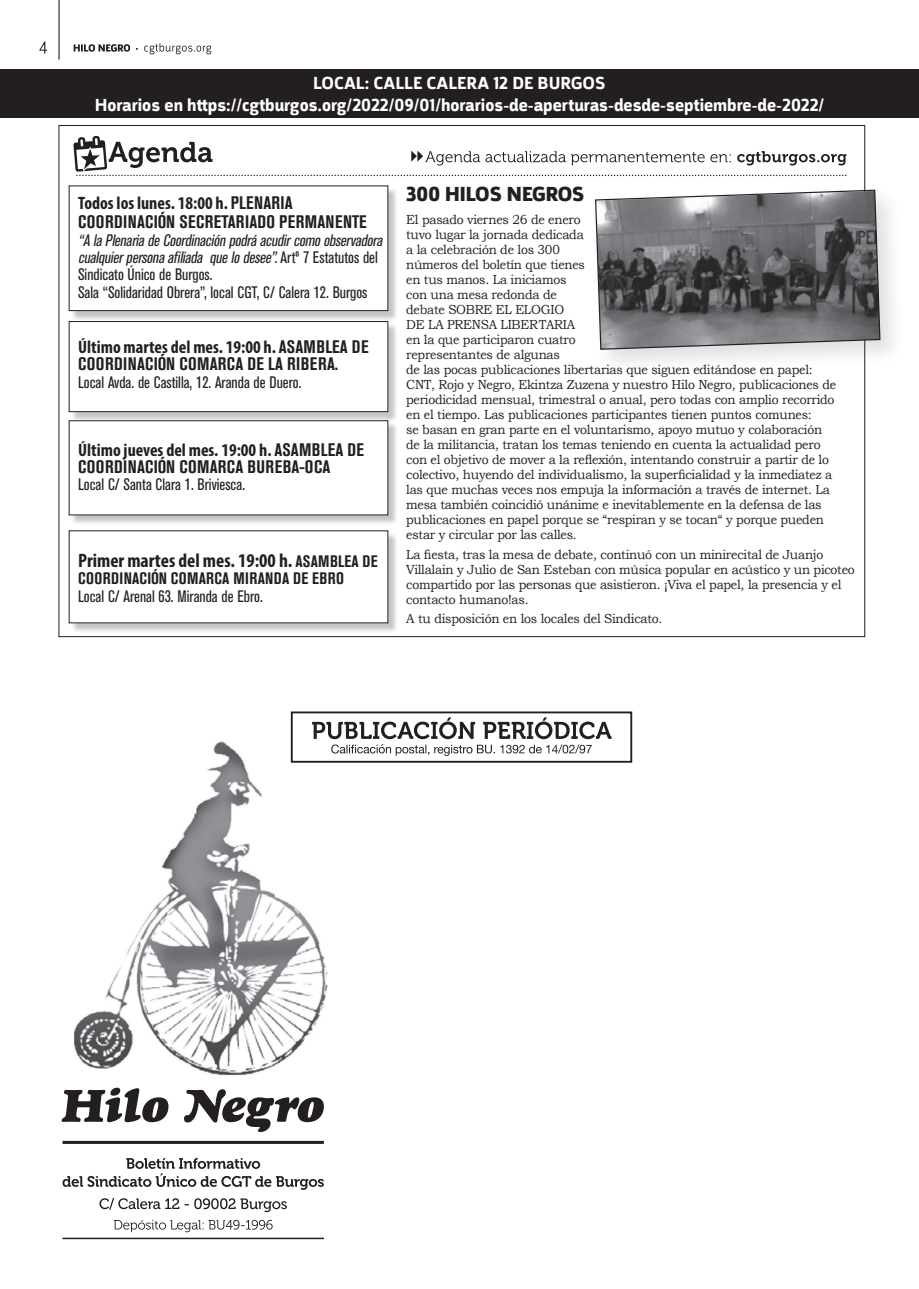
<style>
.page{position:relative;width:919px;height:1289px;background:#fff}
.page>*{position:absolute;margin:0;border:0;box-sizing:border-box;transform-origin:0 0}
.t1{font:21px "Argumentum Regular 3";color:#231f20}
.t2{font:700 condensed 19.5px "Myriad Pro";color:#231f20}
.t3{font:700 condensed 18px/17.2px "Akzidenz Grotesk BE";letter-spacing:.025em;color:#231f20}
.t4{font:18px "Argumentum Regular 7";color:#fff}
.t5{font:condensed 16.5px "Akzidenz Grotesk BE";color:#231f20}
.t6{font:italic condensed 16.5px/17.2px "Akzidenz Grotesk BE";color:#231f20}
.t7{font:700 condensed 16.5px "Akzidenz Grotesk BE";letter-spacing:.025em;color:#231f20}
.t8{font:13.2px/15px "Bookman Old Style";letter-spacing:-.02em;color:#231f20;scale:.94 1}
.s1{font-family:"Myriad Pro"}
.s2{font-style:normal}
.s3{font-family:"Akzidenz Grotesk BE";font-size:16.5px}
</style>
<div class="page">
<img style="left:73px;top:738px;width:254px;height:337px">
<svg style="left:114px;top:1219px;width:158px;height:13px"></svg>
<svg style="left:99px;top:1197px;width:188px;height:15px"></svg>
<svg style="left:62px;top:1158px;width:262px;height:31px"></svg>
<hr style="left:62px;top:1140px;width:262px;height:3px;background:#231f20">
<hr style="left:62px;top:1237px;width:262px;height:2px;background:#231f20">
<svg style="left:62px;top:1087px;width:262px;height:44px"></svg>
<div style="left:291px;top:711px;width:341px;height:51px;border:2px solid #231f20"></div>
<svg style="left:312px;top:717px;width:299px;height:38px"></svg>
<svg style="left:74px;top:43px;width:137px;height:11px"></svg>
<svg style="left:39px;top:41px;width:8px;height:13px"></svg>
<hr style="left:58px;top:0;width:2px;height:60px;background:#231f20">
<div style="left:0;top:69px;width:918px;height:49px;background:#231f20"></div>
<div style="left:70px;top:187px;width:328px;height:134px;background:#231f20;opacity:.26"></div>
<div style="left:69px;top:186px;width:319px;height:124px;background:#fff"></div>
<div style="left:69px;top:185px;width:319px;height:126px;border:1px solid #231f20"></div>
<div style="left:70px;top:322px;width:328px;height:100px;background:#231f20;opacity:.26"></div>
<div style="left:69px;top:321px;width:319px;height:90px;background:#fff"></div>
<div style="left:69px;top:321px;width:319px;height:91px;border:1px solid #231f20"></div>
<div style="left:70px;top:421px;width:328px;height:105px;background:#231f20;opacity:.26"></div>
<div style="left:69px;top:421px;width:319px;height:94px;background:#fff"></div>
<div style="left:69px;top:420px;width:319px;height:95px;border:1px solid #231f20"></div>
<div style="left:70px;top:532px;width:328px;height:102px;background:#231f20;opacity:.26"></div>
<div style="left:69px;top:531px;width:319px;height:92px;background:#fff"></div>
<svg style="left:73px;top:136px;width:773px;height:40px"></svg>
<div style="left:590px;top:184px;width:315px;height:191px;background:#231f20;opacity:.14"></div>
<svg style="left:594px;top:189px;width:287px;height:161px"></svg>
<p class="t4" style="left:313px;top:73px;width:294px">LOCAL: CALLE CALERA 12 DE BURGOS</p>
<p class="t4" style="left:95px;top:94px;width:731px">Horarios en https://cgtburgos.org/2022/09/01/horarios-de-aperturas-desde-septiembre-de-2022/</p>
<p class="t3" style="left:78px;top:193px;width:290px;line-height:19.5px"><span class="s1">Todos los lunes. 18:00 h.</span> PLENARIA<br>COORDINACIÓN SECRETARIADO PERMANENTE</p>
<p class="t6" style="left:78px;top:232px;width:309px">“AlaPlenariadeCoordinaciónpodráacudircomoobservadora cualquierpersonaafiliada quelodesee”.<span class="s2">A r t º 7 E s t a t u t o s d e l<br>Sindicato Único de Burgos.</span></p>
<p class="t5" style="left:78px;top:283px;width:291px">Sala “Solidaridad Obrera”, local CGT, C/ Calera 12. Burgos</p>
<p class="t3" style="left:78px;top:338px;width:292px"><span class="s1">Último martes del mes. 19:00 h.</span> ASAMBLEA DE<br>COORDINACIÓN COMARCA DE LA RIBERA.</p>
<p class="t5" style="left:78px;top:373px;width:225px">Local Avda. de Castilla, 12. Aranda de Duero.</p>
<p class="t3" style="left:78px;top:441px;width:287px"><span class="s1">Último jueves del mes. 19:00 h.</span> ASAMBLEA DE<br>COORDINACIÓN COMARCA BUREBA-OCA</p>
<p class="t5" style="left:78px;top:475px;width:168px">Local C/ Santa Clara 1. Briviesca.</p>
<p class="t2" style="left:78px;top:548px;width:301px">Primer martes del mes. 19:00 h. <span class="s3">ASAMBLEA DE</span></p>
<p class="t7" style="left:78px;top:569px;width:267px">COORDINACIÓN COMARCA MIRANDA DE EBRO</p>
<p class="t5" style="left:78px;top:587px;width:186px">Local C/ Arenal 63. Miranda de Ebro.</p>
<p class="t1" style="left:406px;top:182px;width:180px">300 HILOS NEGROS</p>
<p class="t8" style="left:406px;top:212px;width:459px">El pasado viernes 26 de enero<br>tuvo lugar la jornada dedicada<br>a la celebración de los 300<br>números del boletín que tienes<br>en tus manos. La iniciamos<br>con una mesa redonda de<br>debate SOBRE EL ELOGIO<br>DE LA PRENSA LIBERTARIA<br>en la que participaron cuatro<br>representantes de algunas<br>de las pocas publicaciones libertarias que siguen editándose en papel:<br>CNT, Rojo y Negro, Ekintza Zuzena y nuestro Hilo Negro, publicaciones de periodicidad mensual, trimestral o anual, pero todas con amplio recorrido en el tiempo. Las publicaciones participantes tienen puntos comunes:<br>se basan en gran parte en el voluntarismo, apoyo mutuo y colaboración de la militancia, tratan los temas teniendo en cuenta la actualidad pero con el objetivo de mover a la reflexión, intentando construir a partir de lo colectivo, huyendo del individualismo, la superficialidad y la inmediatez a las que muchas veces nos empuja la información a través de internet. La mesa también coincidió unánime e inevitablemente en la defensa de las publicaciones en papel porque se “respiran y se tocan“ y porque pueden estar y circular por las calles.</p>
<p class="t8" style="left:406px;top:546px;width:478px">La fiesta, tras la mesa de debate, continuó con un minirecital de Juanjo Villalain y Julio de San Esteban con música popular en acústico y un picoteo compartido por las personas que asistieron. ¡Viva el papel, la presencia y el contacto humano!as.</p>
<p class="t8" style="left:406px;top:611px;width:274px">A tu disposición en los locales del Sindicato.</p>
</div>
